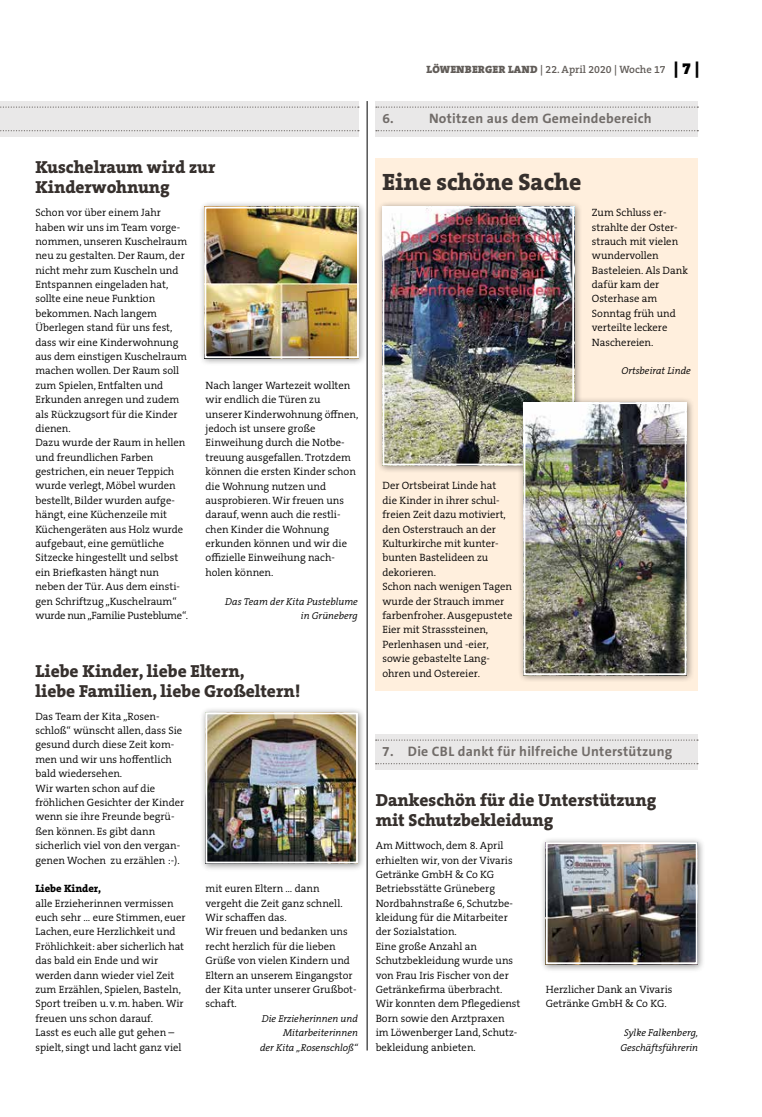
<style>
.page{position:relative;width:762px;height:1117px;background:#fff}
.page>*{position:absolute;margin:0;border:0;box-sizing:border-box;transform-origin:0 0}
.t1{font:800 23.75px "The Serif B W8";color:#36302d}
.t2{font:800 17.5px/20px "The Serif B W8";color:#36302d}
.t3{font:700 13.75px "The Sans B W7";letter-spacing:.02em;color:#716c69}
.t4{font:300 10.62px/14.4px "The Serif B W4";color:#000}
.t5{font:600 10.62px "The Serif B W6";color:#615c58}
.t6{font:800 10.62px "The Serif B W8";color:#000}
.t7{font:italic 300 10px/14.4px "The Serif B W4";color:#000;text-align:right}
.s1{font-family:"The Serif B W9";font-weight:900}
.s2{font-family:"The Serif B W9";font-weight:900;font-size:16.25px;color:#000}
</style>
<div class="page">
<hr style="left:367px;top:101px;width:1px;height:949px;background:#000">
<div style="left:0;top:101px;width:358px;height:35px;background:#e9e8e8"></div>
<svg style="left:0;top:106px;width:359px;height:2px"></svg>
<svg style="left:0;top:130px;width:359px;height:1px"></svg>
<div style="left:199px;top:201px;width:168px;height:165px;background:#000;opacity:.45"></div>
<img style="left:207px;top:209px;width:149px;height:146px">
<div style="left:204px;top:206px;width:155px;height:152px;border:2px solid #fff"></div>
<div style="left:200px;top:706px;width:166px;height:165px;background:#000;opacity:.45"></div>
<img style="left:208px;top:715px;width:147px;height:145px">
<div style="left:205px;top:712px;width:153px;height:151px;border:2px solid #fff"></div>
<div style="left:375px;top:158px;width:323px;height:532px;background:#ffefdd"></div>
<div style="left:375px;top:101px;width:323px;height:35px;background:#e9e8e8"></div>
<svg style="left:376px;top:106px;width:322px;height:2px"></svg>
<svg style="left:376px;top:130px;width:322px;height:1px"></svg>
<div style="left:375px;top:733px;width:322px;height:36px;background:#e9e8e8"></div>
<svg style="left:376px;top:739px;width:322px;height:1px"></svg>
<svg style="left:376px;top:762px;width:322px;height:2px"></svg>
<div style="left:377px;top:201px;width:205px;height:272px;background:#000;opacity:.45"></div>
<img style="left:385px;top:209px;width:186px;height:253px">
<div style="left:382px;top:206px;width:192px;height:259px;border:2px solid #fff"></div>
<div style="left:518px;top:396px;width:176px;height:287px;background:#000;opacity:.45"></div>
<img style="left:526px;top:405px;width:157px;height:267px">
<div style="left:523px;top:402px;width:163px;height:273px;border:2px solid #fff"></div>
<div style="left:540px;top:836px;width:165px;height:136px;background:#000;opacity:.45"></div>
<img style="left:549px;top:845px;width:145px;height:115px">
<div style="left:546px;top:842px;width:151px;height:121px;border:2px solid #fff"></div>
<h2 class="t2" style="left:35px;top:157px;width:182px">Kuschelraum wird zur<br>Kinderwohnung</h2>
<p class="t4" style="left:35px;top:205px;width:154px">Schon vor über einem Jahr haben wir uns im Team vorge&shy;nommen, unseren Kuschelraum neu zu gestalten. Der Raum, der nicht mehr zum Kuscheln und<br>Entspannen eingeladen hat, sollte eine neue Funktion bekommen. Nach langem<br>Überlegen stand für uns fest, dass wir eine Kinderwohnung aus dem einstigen Kuschelraum machen wollen. Der Raum soll zum Spielen, Entfalten und<br>Erkunden anregen und zudem als Rückzugsort für die Kinder dienen.<br>Dazu wurde der Raum in hellen und freundlichen Farben gestrichen, ein neuer Teppich wurde verlegt, Möbel wurden bestellt, Bilder wurden aufge&shy;hängt, eine Küchenzeile mit<br>Küchengeräten aus Holz wurde aufgebaut, eine gemütliche<br>Sitzecke hingestellt und selbst ein Briefkasten hängt nun neben der Tür. Aus dem einsti&shy;gen Schriftzug „Kuschelraum“ wurde nun „Familie Pusteblume“.</p>
<p class="t4" style="left:206px;top:378px;width:154px">Nach langer Wartezeit wollten wir endlich die Türen zu unserer Kinderwohnung öffnen, jedoch ist unsere große<br>Einweihung durch die Notbe&shy;treuung ausgefallen. Trotzdem können die ersten Kinder schon die Wohnung nutzen und ausprobieren. Wir freuen uns darauf, wenn auch die restli&shy;chen Kinder die Wohnung erkunden können und wir die offizielle Einweihung nach&shy;holen können.</p>
<p class="t7" style="left:225px;top:594px;width:134px">Das Team der Kita Pusteblume in Grüneberg</p>
<h2 class="t2" style="left:35px;top:660px;width:266px">Liebe Kinder, liebe Eltern,<br>liebe Familien, liebe Großeltern!</h2>
<p class="t4" style="left:35px;top:708px;width:150px">Das Team der Kita „Rosen&shy;schloß“ wünscht allen, dass Sie gesund durch diese Zeit kom&shy;men und wir uns hoffentlich bald wiedersehen.<br>Wir warten schon auf die fröhlichen Gesichter der Kinder wenn sie ihre Freunde begrü&shy;ßen können. Es gibt dann sicherlich viel von den vergan&shy;genen Wochen zu erzählen :-).</p>
<p class="t6" style="left:35px;top:881px;width:67px">Liebe Kinder,</p>
<p class="t4" style="left:35px;top:895px;width:152px">alle Erzieherinnen vermissen euch sehr … eure Stimmen, euer<br>Lachen, eure Herzlichkeit und<br>Fröhlichkeit: aber sicherlich hat das bald ein Ende und wir werden dann wieder viel Zeit zum Erzählen, Spielen, Basteln,<br>Sport treiben u.v.m. haben. Wir freuen uns schon darauf.<br>Lasst es euch alle gut gehen – spielt, singt und lacht ganz viel</p>
<p class="t4" style="left:206px;top:881px;width:153px">mit euren Eltern … dann vergeht die Zeit ganz schnell.<br>Wir schaffen das.<br>Wir freuen und bedanken uns recht herzlich für die lieben<br>Grüße von vielen Kindern und<br>Eltern an unserem Eingangstor der Kita unter unserer Grußbot&shy;schaft.</p>
<p class="t7" style="left:260px;top:1010px;width:99px">Die Erzieherinnen und<br>Mitarbeiterinnen<br>der Kita „Rosenschloß“</p>
<p class="t5" style="left:426px;top:63px;width:274px"><span class="s1">LÖWENBERGER LAND</span> | 22. April 2020 | Woche 17 <span class="s2">| 7 |</span></p>
<p class="t3" style="left:382px;top:109px;width:13px">6.</p>
<p class="t3" style="left:429px;top:109px;width:224px">Notitzen aus dem Gemeindebereich</p>
<h1 class="t1" style="left:382px;top:166px;width:200px">Eine schöne Sache</h1>
<p class="t4" style="left:592px;top:205px;width:98px">Zum Schluss er&shy;strahlte der Oster&shy;strauch mit vielen wundervollen<br>Basteleien. Als Dank dafür kam der<br>Osterhase am<br>Sonntag früh und verteilte leckere<br>Naschereien.</p>
<p class="t7" style="left:621px;top:364px;width:71px">Ortsbeirat Linde</p>
<p class="t4" style="left:382px;top:478px;width:131px">Der Ortsbeirat Linde hat die Kinder in ihrer schul&shy;freien Zeit dazu motiviert, den Osterstrauch an der<br>Kulturkirche mit kunter&shy;bunten Bastelideen zu dekorieren.<br>Schon nach wenigen Tagen wurde der Strauch immer farbenfroher. Ausgepustete<br>Eier mit Strasssteinen,<br>Perlenhasen und -eier, sowie gebastelte Lang&shy;ohren und Ostereier.</p>
<p class="t3" style="left:382px;top:742px;width:292px">7. Die CBL dankt für hilfreiche Unterstützung</p>
<h2 class="t2" style="left:376px;top:789px;width:282px">Dankeschön für die Unterstützung mit Schutzbekleidung</h2>
<p class="t4" style="left:376px;top:838px;width:146px">Am Mittwoch, dem 8. April erhielten wir, von der Vivaris<br>Getränke GmbH &amp; Co KG<br>Betriebsstätte Grüneberg<br>Nordbahnstraße 6, Schutzbe&shy;kleidung für die Mitarbeiter der Sozialstation.<br>Eine große Anzahl an<br>Schutzbekleidung wurde uns von Frau Iris Fischer von der<br>Getränkefirma überbracht.<br>Wir konnten dem Pflegedienst<br>Born sowie den Arztpraxen<br>im Löwenberger Land, Schutz&shy;bekleidung anbieten.</p>
<p class="t4" style="left:546px;top:982px;width:128px">Herzlicher Dank an Vivaris<br>Getränke GmbH &amp; Co KG.</p>
<p class="t7" style="left:620px;top:1025px;width:79px;text-align:center">Sylke Falkenberg,<br>Geschäftsführerin</p>
</div>
